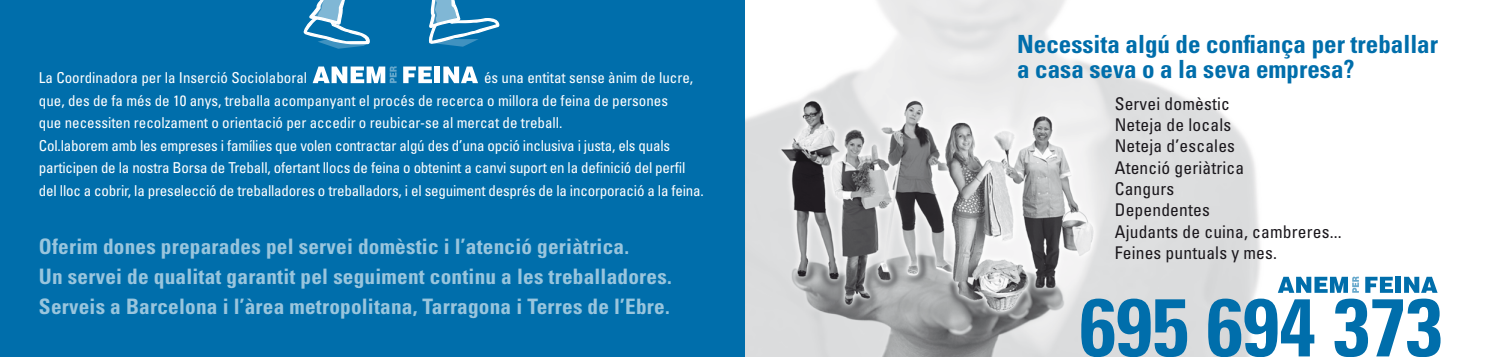
<style>
.page{position:relative;width:1487px;height:357px;background:#fff}
.page>*{position:absolute;margin:0;border:0;box-sizing:border-box;transform-origin:0 0}
.t1{font:700 condensed 81.62px "Univers LT Std";color:#006eab}
.t2{font:700 condensed 25px/25px "Univers LT Std";color:#006eab}
.t3{font:700 condensed 21.25px/30px "Univers LT Std";letter-spacing:.01em;color:#99c5dd}
.t4{font:condensed 17.5px/21.2px "Univers LT Std";letter-spacing:.01em;color:#1a171c}
.t5{font:condensed 15px/22.5px "Univers LT Std";letter-spacing:-.015em;color:#fff}
</style>
<div class="page">
<div style="left:0;top:0;width:746px;height:356px;background:#006eab"></div>
<svg style="left:313px;top:66px;width:83px;height:17px"></svg>
<svg style="left:403px;top:66px;width:29px;height:17px"></svg>
<div style="left:435px;top:66px;width:5px;height:17px;background:#fff"></div>
<svg style="left:443px;top:66px;width:35px;height:17px"></svg>
<svg style="left:303px;top:0;width:67px;height:49px"></svg>
<svg style="left:429px;top:0;width:71px;height:47px"></svg>
<img style="left:746px;top:0;width:692px;height:356px">
<svg style="left:1277px;top:276px;width:82px;height:16px"></svg>
<svg style="left:1365px;top:276px;width:28px;height:16px"></svg>
<div style="left:1395px;top:276px;width:6px;height:16px;background:#006eab"></div>
<svg style="left:1404px;top:276px;width:33px;height:16px"></svg>
<p class="t5" style="left:39px;top:66px;width:270px">La Coordinadora per la Inserció Sociolaboral</p>
<p class="t5" style="left:39px;top:66px;width:666px;text-indent:445px">és una entitat sense ànim de lucre, que, des de fa més de 10 anys, treballa acompanyant el procés de recerca o millora de feina de persones<br>que necessiten recolzament o orientació per accedir o reubicar-se al mercat de treball.<br>Col.laborem amb les empreses i famílies que volen contractar algú des d’una opció inclusiva i justa, els quals participen de la nostra Borsa de Treball, ofertant llocs de feina o obtenint a canvi suport en la definició del perfil del lloc a cobrir, la preselecció de treballadores o treballadors, i el seguiment després de la incorporació a la feina.</p>
<h3 class="t3" style="left:39px;top:231px;width:634px">Oferim dones preparades pel servei domèstic i l’atenció geriàtrica.<br>Un servei de qualitat garantit pel seguiment continu a les treballadores.<br>Serveis a Barcelona i l’àrea metropolitana, Tarragona i Terres de l’Ebre.</h3>
<h2 class="t2" style="left:1017px;top:31px;width:422px">Necessita algú de confiança per treballar a casa seva o a la seva empresa?</h2>
<p class="t4" style="left:1115px;top:93px;width:228px">Servei domèstic<br>Neteja de locals<br>Neteja d’escales<br>Atenció geriàtrica<br>Cangurs<br>Dependentes<br>Ajudants de cuina, cambreres...<br>Feines puntuals y mes.</p>
<h1 class="t1" style="left:1079px;top:277px;width:364px">695 694 373</h1>
</div>
